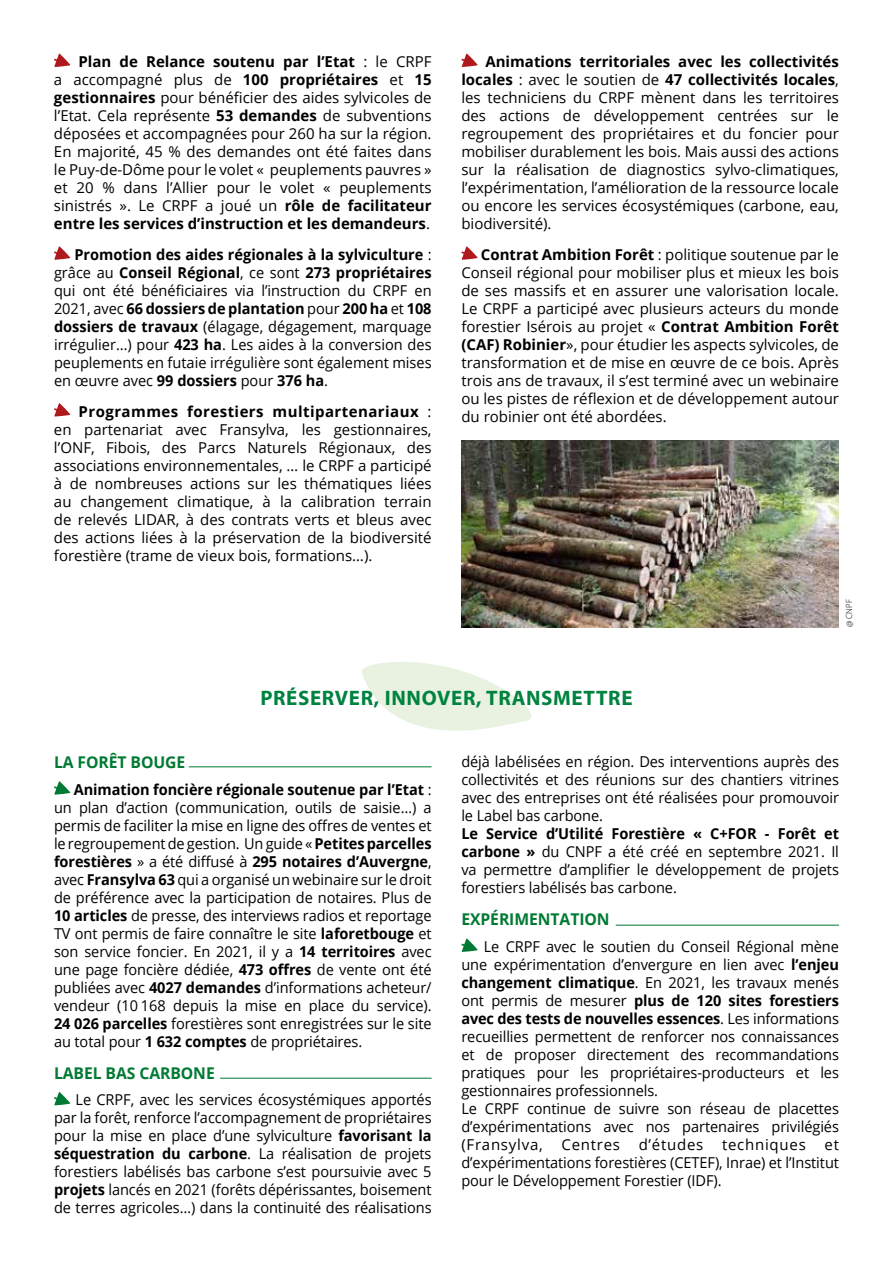
<style>
.page{position:relative;width:893px;height:1263px;background:#fff}
.page>*{position:absolute;margin:0;border:0;box-sizing:border-box;transform-origin:0 0}
.t1{font:700 21px "Myriad Pro";letter-spacing:.03em;color:#008340}
.t2{font:700 16.2px "Open Sans";letter-spacing:-.005em;color:#007a33}
.t3{font:15px/18px "Open Sans";letter-spacing:-.005em;color:#000;text-align:justify}
.t4{font:300 9px "Myriad Pro";color:#000}
.s1{font-weight:700}
</style>
<div class="page">
<svg style="left:54px;top:781px;width:16px;height:14px"></svg>
<svg style="left:54px;top:1092px;width:16px;height:13px"></svg>
<svg style="left:461px;top:938px;width:17px;height:14px"></svg>
<svg style="left:361px;top:662px;width:171px;height:69px"></svg>
<svg style="left:54px;top:54px;width:16px;height:13px"></svg>
<svg style="left:54px;top:246px;width:16px;height:14px"></svg>
<svg style="left:54px;top:403px;width:16px;height:14px"></svg>
<svg style="left:461px;top:54px;width:17px;height:13px"></svg>
<svg style="left:461px;top:246px;width:17px;height:14px"></svg>
<hr style="left:189px;top:766px;width:243px;height:1px;background:#007a33">
<hr style="left:616px;top:925px;width:223px;height:1px;background:#007a33">
<hr style="left:220px;top:1078px;width:212px;height:1px;background:#007a33">
<img style="left:461px;top:440px;width:378px;height:187px">
<p class="t3" style="left:54px;top:52px;width:379px;text-indent:24px"><span class="s1">Plan de Relance soutenu par l’Etat</span> : le CRPF a accompagné plus de <span class="s1">100 propriétaires</span> et <span class="s1">15 gestionnaires</span> pour bénéficier des aides sylvicoles de l’Etat. Cela représente <span class="s1">53 demandes</span> de subventions déposées et accompagnées pour 260 ha sur la région.<br>En majorité, 45 % des demandes ont été faites dans le Puy-de-Dôme pour le volet « peuplements pauvres » et 20 % dans l’Allier pour le volet « peuplements sinistrés ». Le CRPF a joué un <span class="s1">rôle de facilitateur entre les services d’instruction et les demandeurs</span>.</p>
<p class="t3" style="left:54px;top:245px;width:379px;text-indent:21px"><span class="s1">Promotion des aides régionales à la sylviculture</span> : grâce au <span class="s1">Conseil Régional</span>, ce sont <span class="s1">273 propriétaires </span>qui ont été bénéficiaires via l’instruction du CRPF en 2021, avec <span class="s1">66 dossiers de plantation</span> pour <span class="s1">200 ha</span> et <span class="s1">108 dossiers de travaux</span> (élagage, dégagement, marquage irrégulier…) pour <span class="s1">423 ha</span>. Les aides à la conversion des peuplements en futaie irrégulière sont également mises en œuvre avec <span class="s1">99 dossiers</span> pour <span class="s1">376 ha</span>.</p>
<p class="t3" style="left:54px;top:402px;width:379px;text-indent:25px"><span class="s1">Programmes forestiers multipartenariaux</span> : en partenariat avec Fransylva, les gestionnaires, l’ONF, Fibois, des Parcs Naturels Régionaux, des associations environnementales, … le CRPF a participé à de nombreuses actions sur les thématiques liées au changement climatique, à la calibration terrain de relevés LIDAR, à des contrats verts et bleus avec des actions liées à la préservation de la biodiversité forestière (trame de vieux bois, formations…).</p>
<p class="t3" style="left:461px;top:52px;width:379px;text-indent:24px"><span class="s1">Animations territoriales avec les collectivités locales</span> : avec le soutien de <span class="s1">47 collectivités locales</span>, les techniciens du CRPF mènent dans les territoires des actions de développement centrées sur le regroupement des propriétaires et du foncier pour mobiliser durablement les bois. Mais aussi des actions sur la réalisation de diagnostics sylvo-climatiques, l’expérimentation, l’amélioration de la ressource locale ou encore les services écosystémiques (carbone, eau, biodiversité).</p>
<p class="t3" style="left:461px;top:245px;width:379px;text-indent:20px"><span class="s1">Contrat Ambition Forêt</span> : politique soutenue par le Conseil régional pour mobiliser plus et mieux les bois de ses massifs et en assurer une valorisation locale.<br>Le CRPF a participé avec plusieurs acteurs du monde forestier Isérois au projet « <span class="s1">Contrat Ambition Forêt (CAF) Robinier</span>», pour étudier les aspects sylvicoles, de transformation et de mise en œuvre de ce bois. Après trois ans de travaux, il s’est terminé avec un webinaire ou les pistes de réflexion et de développement autour du robinier ont été abordées.</p>
<p class="t4" style="left:844px;top:627px;width:29px;rotate:-90deg">@ CNPF</p>
<h1 class="t1" style="left:260px;top:684px;width:374px">PRÉSERVER, INNOVER, TRANSMETTRE</h1>
<p class="t2" style="left:54px;top:751px;width:133px">LA FORÊT BOUGE</p>
<p class="t3" style="left:54px;top:780px;width:379px;text-indent:20px"><span class="s1">Animation foncière régionale soutenue par l’Etat</span> : un plan d’action (communication, outils de saisie…) a permis de faciliter la mise en ligne des offres de ventes et le regroupement de gestion. Un guide « <span class="s1">Petites parcelles forestières</span> » a été diffusé à <span class="s1">295 notaires d’Auvergne</span>, avec <span class="s1">Fransylva 63</span> qui a organisé un webinaire sur le droit de préférence avec la participation de notaires. Plus de <span class="s1">10 articles</span> de presse, des interviews radios et reportage TV ont permis de faire connaître le site <span class="s1">laforetbouge</span> et son service foncier. En 2021, il y a <span class="s1">14 territoires</span> avec une page foncière dédiée, <span class="s1">473 offres</span> de vente ont été publiées avec <span class="s1">4027 demandes</span> d’informations acheteur/ vendeur (10 168 depuis la mise en place du service).<br><span class="s1">24 026 parcelles</span> forestières sont enregistrées sur le site au total pour <span class="s1">1 632 comptes</span> de propriétaires.</p>
<p class="t2" style="left:54px;top:1061px;width:162px">LABEL BAS CARBONE</p>
<p class="t3" style="left:54px;top:1090px;width:379px;text-indent:22px">Le CRPF, avec les services écosystémiques apportés par la forêt, renforce l’accompagnement de propriétaires pour la mise en place d’une sylviculture <span class="s1">favorisant la séquestration du carbone</span>. La réalisation de projets forestiers labélisés bas carbone s’est poursuivie avec 5 <span class="s1">projets</span> lancés en 2021 (forêts dépérissantes, boisement de terres agricoles…) dans la continuité des réalisations</p>
<p class="t3" style="left:461px;top:752px;width:379px">déjà labélisées en région. Des interventions auprès des collectivités et des réunions sur des chantiers vitrines avec des entreprises ont été réalisées pour promouvoir le Label bas carbone.</p>
<p class="t3" style="left:461px;top:824px;width:379px"><span class="s1">Le Service d’Utilité Forestière « C+FOR - Forêt et carbone »</span> du CNPF a été créé en septembre 2021. Il va permettre d’amplifier le développement de projets forestiers labélisés bas carbone.</p>
<p class="t2" style="left:461px;top:908px;width:150px">EXPÉRIMENTATION</p>
<p class="t3" style="left:461px;top:937px;width:379px;text-align:left;text-indent:22px">Le CRPF avec le soutien du Conseil Régional mène une expérimentation d’envergure en lien avec <span class="s1">l’enjeu changement climatique</span>. En 2021, les travaux menés ont permis de mesurer <span class="s1">plus de 120 sites forestiers avec des tests de nouvelles essences</span>. Les informations recueillies permettent de renforcer nos connaissances et de proposer directement des recommandations pratiques pour les propriétaires-producteurs et les gestionnaires professionnels.<br>Le CRPF continue de suivre son réseau de placettes d’expérimentations avec nos partenaires privilégiés (Fransylva, Centres d’études techniques et d’expérimentations forestières (CETEF), Inrae) et l’Institut pour le Développement Forestier (IDF).</p>
</div>
